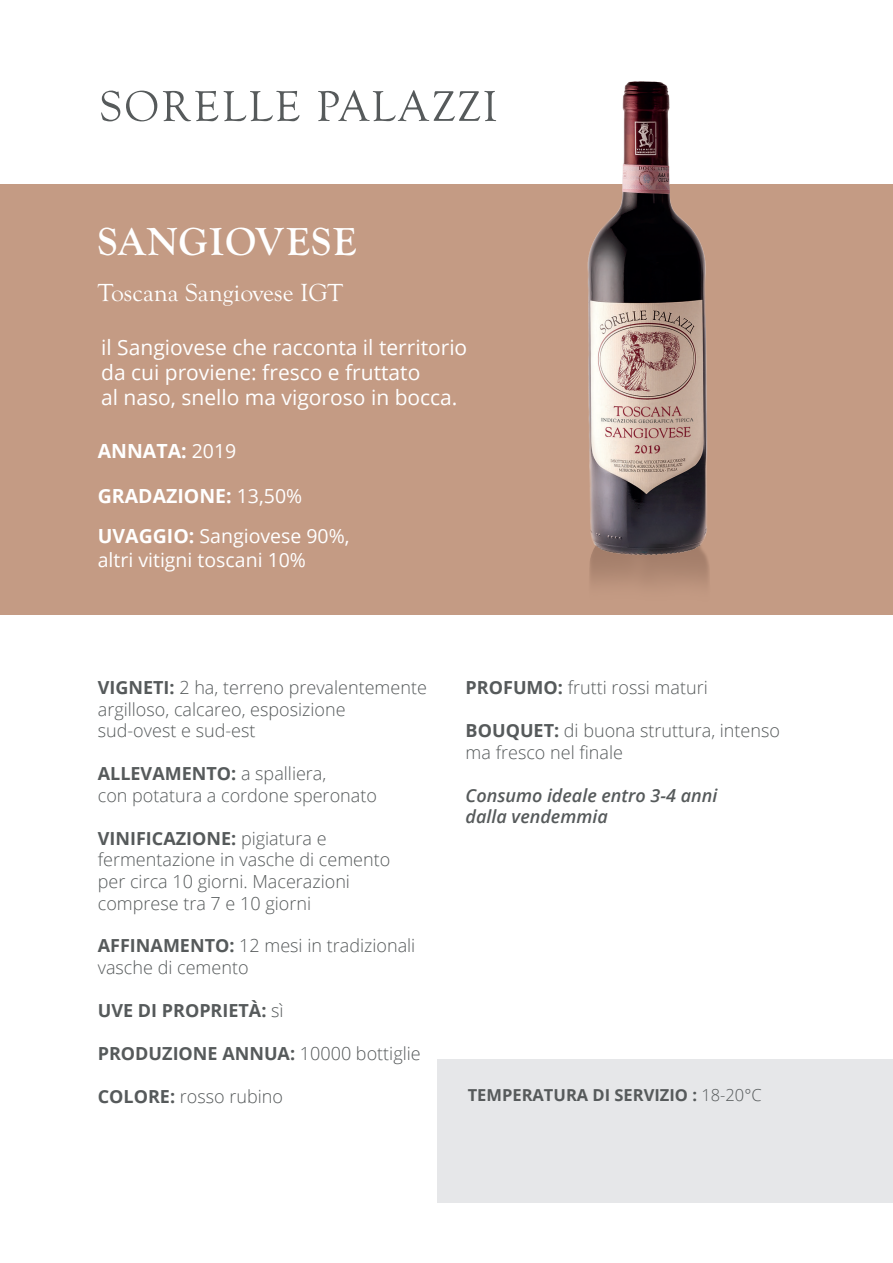
<style>
.page{position:relative;width:893px;height:1263px;background:#fff}
.page>*{position:absolute;margin:0;border:0;box-sizing:border-box;transform-origin:0 0}
.t1{font:700 40.5px "Goudy Old Sty";letter-spacing:.03em;color:#fff}
.t2{font:25.65px "Goudy Old Sty";color:#fff}
.t3{font:21px/25.2px "Open Sans";color:#fff}
.t4{font:19.5px/23.4px "Open Sans";color:#fff}
.t5{font:700 19.5px "Open Sans";color:#fff}
.t6{font:300 18px/21.6px "Open Sans";color:#565a5b}
.t7{font:700 18px "Open Sans";color:#565a5b}
.t8{font:italic 600 18px/21.6px "Open Sans";color:#565a5b}
.t9{font:700 16.5px "Open Sans";color:#565a5b}
.s1{font-weight:400}
.s2{font-weight:700}
.s3{font-weight:300}
</style>
<div class="page">
<div style="left:0;top:184px;width:893px;height:430px;background:#c49b84"></div>
<svg style="left:101px;top:91px;width:19px;height:30px"></svg>
<svg style="left:126px;top:91px;width:31px;height:30px"></svg>
<svg style="left:163px;top:91px;width:136px;height:30px"></svg>
<svg style="left:318px;top:90px;width:74px;height:31px"></svg>
<div style="left:438px;top:1059px;width:455px;height:143px;background:#e6e7e9"></div>
<img style="left:392px;top:81px;width:501px;height:534px">
<p class="t1" style="left:98px;top:219px;width:260px">SANGIOVESE</p>
<p class="t2" style="left:98px;top:278px;width:247px">Toscana Sangiovese IGT</p>
<p class="t3" style="left:101px;top:334px;width:368px">il Sangiovese che racconta il territorio da cui proviene: fresco e fruttato<br>al naso, snello ma vigoroso in bocca.</p>
<p class="t5" style="left:98px;top:437px;width:140px">ANNATA: <span class="s1">2019</span></p>
<p class="t5" style="left:98px;top:482px;width:206px">GRADAZIONE: <span class="s1">13,50%</span></p>
<p class="t4" style="left:98px;top:524px;width:253px"><span class="s2">UVAGGIO:</span> Sangiovese 90%, altri vitigni toscani 10%</p>
<p class="t6" style="left:98px;top:676px;width:331px"><span class="s2">VIGNETI:</span> 2 ha, terreno prevalentemente argilloso, calcareo, esposizione sud-ovest e sud-est</p>
<p class="t6" style="left:98px;top:762px;width:281px"><span class="s2">ALLEVAMENTO:</span> a spalliera,<br>con potatura a cordone speronato</p>
<p class="t6" style="left:98px;top:827px;width:294px"><span class="s2">VINIFICAZIONE:</span> pigiatura e fermentazione in vasche di cemento per circa 10 giorni. Macerazioni comprese tra 7 e 10 giorni</p>
<p class="t6" style="left:98px;top:934px;width:319px"><span class="s2">AFFINAMENTO:</span> 12 mesi in tradizionali vasche di cemento</p>
<p class="t7" style="left:98px;top:997px;width:187px">UVE DI PROPRIETÀ: <span class="s3">sì</span></p>
<p class="t7" style="left:98px;top:1040px;width:324px">PRODUZIONE ANNUA: <span class="s3">10000 bottiglie</span></p>
<p class="t6" style="left:98px;top:1085px;width:187px"><span class="s2">COLORE:</span> rosso rubino</p>
<p class="t6" style="left:466px;top:676px;width:244px"><span class="s2">PROFUMO:</span> frutti rossi maturi</p>
<p class="t6" style="left:466px;top:719px;width:316px"><span class="s2">BOUQUET:</span> di buona struttura, intenso ma fresco nel finale</p>
<p class="t8" style="left:466px;top:784px;width:253px">Consumo ideale entro 3-4 anni dalla vendemmia</p>
<p class="t9" style="left:468px;top:1083px;width:295px">TEMPERATURA DI SERVIZIO : <span class="s3">18-20°C</span></p>
</div>
